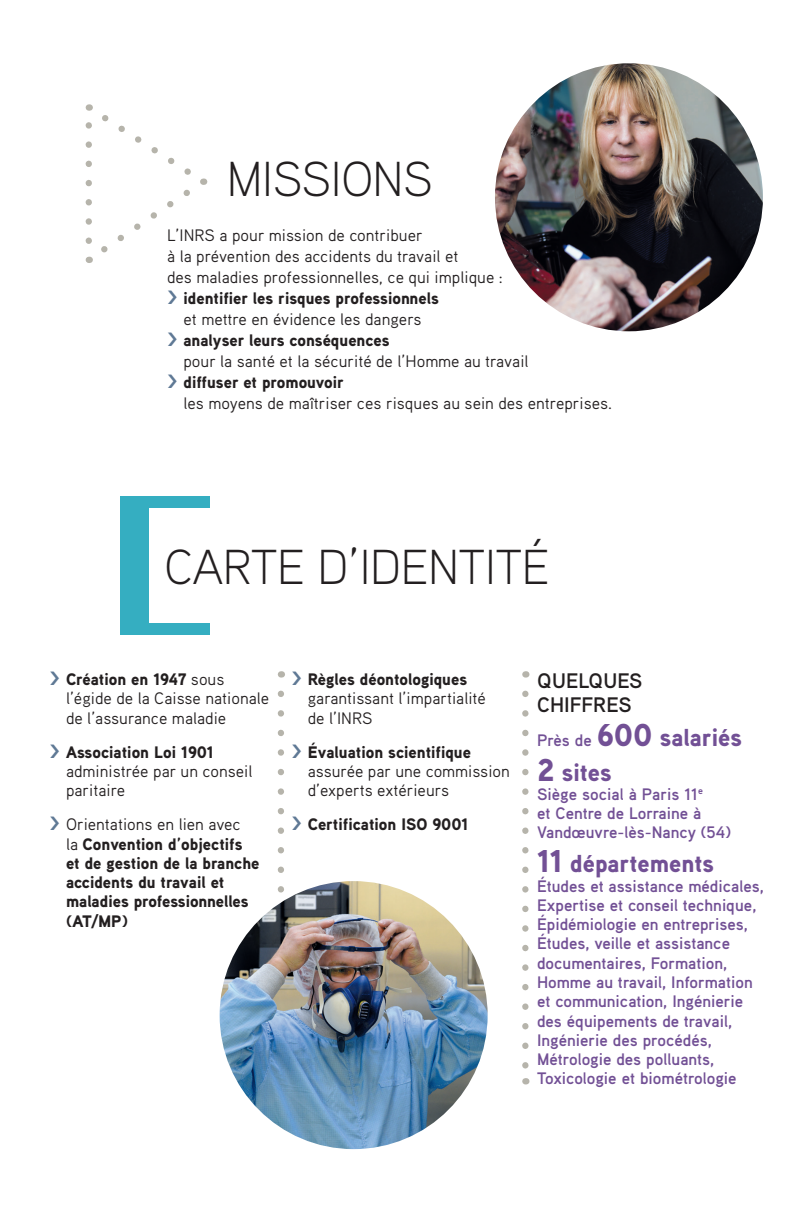
<style>
.page{position:relative;width:809px;height:1216px;background:#fff}
.page>*{position:absolute;margin:0;border:0;box-sizing:border-box;transform-origin:0 0}
.t1{font:300 49px "Aaux Pro OT";color:#231f20}
.t2{font:900 24.5px/34.1px "Aaux Pro OT";color:#725095}
.t3{font:700 21px/24.5px "Aaux Pro OT";color:#231f20}
.t4{font:16.62px/19.2px "Aaux Pro OT";color:#231f20}
.t5{font:700 16.62px/19.2px "Aaux Pro OT";color:#725095}
.t6{font:900 16.62px/19.2px "Aaux Pro OT";color:#231f20}
.s1{font-size:19.25px;color:#5f7995}
.s2{font-weight:900;font-size:19.25px;color:#5f7995}
.s3{font-weight:900}
.s4{font-weight:400}
.s5{font-weight:700;font-size:16.62px}
.s6{font-size:31.5px}
</style>
<div class="page">
<svg style="left:278px;top:693px;width:6px;height:210px"></svg>
<svg style="left:522px;top:693px;width:6px;height:376px"></svg>
<img style="left:495px;top:63px;width:268px;height:268px;border-radius:134px">
<img style="left:220px;top:881px;width:267px;height:268px;border-radius:134px">
<svg style="left:86px;top:104px;width:118px;height:159px"></svg>
<div style="left:120px;top:496px;width:89px;height:139px;background:#35aec1"></div>
<div style="left:149px;top:508px;width:73px;height:115px;background:#fff"></div>
<h1 class="t1" style="left:227px;top:148px;width:207px">MISSIONS</h1>
<p class="t4" style="left:167px;top:225px;width:257px">L’INRS a pour mission de contribuer</p>
<p class="t4" style="left:167px;top:246px;width:293px">à la prévention des accidents du travail et</p>
<p class="t4" style="left:167px;top:267px;width:337px">des maladies professionnelles, ce qui implique :</p>
<p class="t6" style="left:167px;top:288px;width:273px"><span class="s1">&gt;</span> identifier les risques professionnels</p>
<p class="t4" style="left:183px;top:309px;width:240px">et mettre en évidence les dangers</p>
<p class="t6" style="left:167px;top:330px;width:224px"><span class="s1">&gt;</span> analyser leurs conséquences</p>
<p class="t4" style="left:183px;top:351px;width:346px">pour la santé et la sécurité de l’Homme au travail</p>
<p class="t6" style="left:167px;top:372px;width:178px"><span class="s1">&gt;</span> diffuser et promouvoir</p>
<p class="t4" style="left:183px;top:393px;width:430px">les moyens de maîtriser ces risques au sein des entreprises.</p>
<h1 class="t1" style="left:165px;top:536px;width:386px">CARTE D’IDENTITÉ</h1>
<p class="t4" style="left:66px;top:669px;width:205px;text-indent:-16px"><span class="s2">&gt;</span> <span class="s3">Création en 1947</span> sous l’égide de la Caisse nationale de l’assurance maladie</p>
<p class="t4" style="left:66px;top:741px;width:188px;text-indent:-16px"><span class="s2">&gt;</span> <span class="s3">Association Loi 1901 </span>administrée par un conseil paritaire</p>
<p class="t6" style="left:66px;top:814px;width:195px;text-indent:-16px"><span class="s1">&gt;</span> <span class="s4">Orientations en lien avec<br>la</span> Convention d’objectifs et de gestion de la branche accidents du travail et maladies professionnelles (AT/MP)</p>
<p class="t4" style="left:308px;top:669px;width:180px;text-indent:-16px"><span class="s2">&gt;</span> <span class="s3">Règles déontologiques </span>garantissant l’impartialité de l’INRS</p>
<p class="t4" style="left:308px;top:741px;width:203px;text-indent:-16px"><span class="s2">&gt;</span> <span class="s3">Évaluation scientifique </span>assurée par une commission d’experts extérieurs</p>
<p class="t6" style="left:291px;top:814px;width:178px"><span class="s1">&gt;</span> Certification ISO 9001</p>
<p class="t3" style="left:537px;top:667px;width:107px">Quelques chiffres</p>
<h2 class="t2" style="left:537px;top:720px;width:206px"><span class="s5">Près de</span> <span class="s6">600</span> salariés<br><span class="s6">2</span> sites</h2>
<p class="t5" style="left:537px;top:783px;width:195px">Siège social à Paris 11<sup>e<br></sup>et Centre de Lorraine à<br>Vandœuvre-lès-Nancy (54)</p>
<h2 class="t2" style="left:537px;top:846px;width:178px"><span class="s6">11</span> départements</h2>
<p class="t5" style="left:537px;top:875px;width:228px">Études et assistance médicales,<br>Expertise et conseil technique,<br>Épidémiologie en entreprises,<br>Études, veille et assistance documentaires, Formation,<br>Homme au travail, I nformation et communication, I ngénierie des équipements de travail,<br>I ngénierie des procédés,<br>Métrologie des polluants,<br>Toxicologie et biométrologie</p>
</div>
